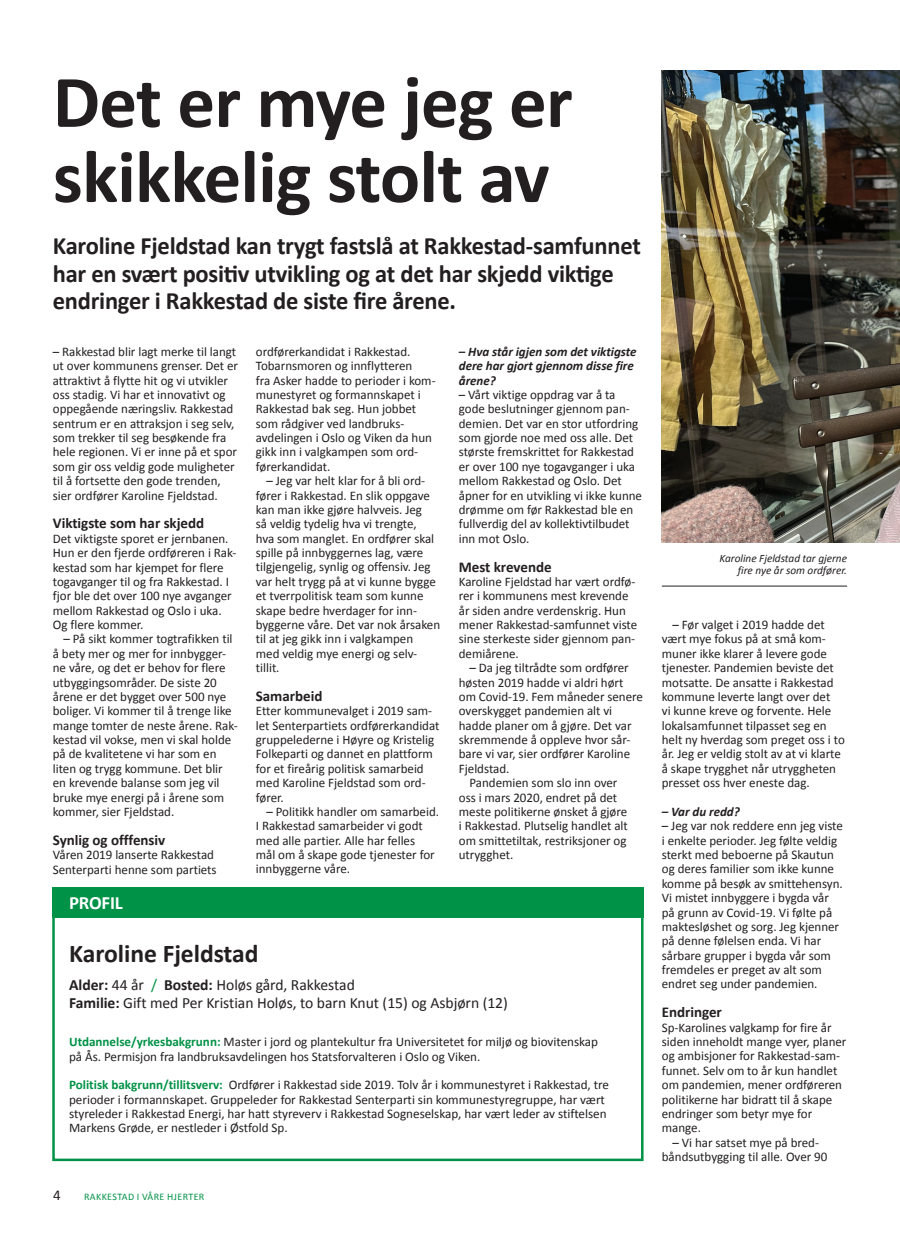
<style>
.page{position:relative;width:900px;height:1240px;background:#fff}
.page>*{position:absolute;margin:0;border:0;box-sizing:border-box;transform-origin:0 0}
.t1{font:700 75px/75px "Calibri";letter-spacing:-.01em;color:#231f20}
.t2{font:700 25.62px "Calibri";color:#231f20}
.t3{font:700 25px/27.5px "Calibri";letter-spacing:-.01em;color:#231f20}
.t4{font:700 18.75px "Calibri";letter-spacing:-.01em;color:#fff}
.t5{font:15.62px/17.5px "Calibri";color:#231f20}
.t6{font:700 15px "Calibri";color:#231f20}
.t7{font:15px "Calibri";color:#231f20}
.t8{font:13.12px/14.4px "Calibri";color:#231f20}
.t9{font:italic 700 13.12px/14.4px "Calibri";color:#231f20}
.t10{font:italic 11.25px/12.5px "Calibri";color:#231f20;text-align:right}
.t11{font:10px "Calibri";letter-spacing:.04em;color:#009246}
.s1{font-weight:700}
.s2{color:#009246}
.s3{font-weight:700;color:#009246}
</style>
<div class="page">
<img style="left:661px;top:71px;width:238px;height:472px">
<hr style="left:661px;top:586px;width:186px;height:1px;background:#231f20">
<div style="left:52px;top:887px;width:591px;height:31px;background:#009246"></div>
<h1 class="t1" style="left:53px;top:64px;width:521px">Det er mye jeg er skikkelig stolt av</h1>
<h3 class="t3" style="left:53px;top:232px;width:589px">Karoline Fjeldstad kan trygt fastslå at Rakkestad-samfunnet har en svært positiv utvikling og at det har skjedd viktige endringer i Rakkestad de siste fire årene.</h3>
<p class="t8" style="left:53px;top:344px;width:187px">– Rakkestad blir lagt merke til langt ut over kommunens grenser. Det er attraktivt å flytte hit og vi utvikler oss stadig. Vi har et innovativt og oppegående næringsliv. Rakkestad sentrum er en attraksjon i seg selv, som trekker til seg besøkende fra hele regionen. Vi er inne på et spor som gir oss veldig gode muligheter til å fortsette den gode trenden, sier ordfører Karoline Fjeldstad.</p>
<p class="t6" style="left:53px;top:514px;width:153px">Viktigste som har skjedd</p>
<p class="t8" style="left:53px;top:531px;width:185px">Det viktigste sporet er jernbanen.<br>Hun er den fjerde ordføreren i Rak&shy;kestad som har kjempet for flere togavganger til og fra Rakkestad. I fjor ble det over 100 nye avganger mellom Rakkestad og Oslo i uka.<br>Og flere kommer.</p>
<p class="t8" style="left:53px;top:632px;width:186px;text-indent:11px">– På sikt kommer togtrafikken til å bety mer og mer for innbygger&shy;ne våre, og det er behov for flere utbyggingsområder. De siste 20 årene er det bygget over 500 nye boliger. Vi kommer til å trenge like mange tomter de neste årene. Rak&shy;kestad vil vokse, men vi skal holde på de kvalitetene vi har som en liten og trygg kommune. Det blir en krevende balanse som jeg vil bruke mye energi på i årene som kommer, sier Fjeldstad.</p>
<p class="t6" style="left:53px;top:830px;width:114px">Synlig og offfensiv</p>
<p class="t8" style="left:53px;top:847px;width:165px">Våren 2019 lanserte Rakkestad<br>Senterparti henne som partiets</p>
<h3 class="t4" style="left:69px;top:891px;width:55px">PROFIL</h3>
<p class="t8" style="left:256px;top:344px;width:181px">ordførerkandidat i Rakkestad.<br>Tobarnsmoren og innflytteren<br>fra Asker hadde to perioder i kom&shy;munestyret og formannskapet i<br>Rakkestad bak seg. Hun jobbet som rådgiver ved landbruks&shy;avdelingen i Oslo og Viken da hun gikk inn i valgkampen som ord&shy;førerkandidat.</p>
<p class="t8" style="left:256px;top:474px;width:186px;text-indent:11px">– Jeg var helt klar for å bli ord&shy;fører i Rakkestad. En slik oppgave kan man ikke gjøre halvveis. Jeg<br>så veldig tydelig hva vi trengte,<br>hva som manglet. En ordfører skal spille på innbyggernes lag, være tilgjengelig, synlig og offensiv. Jeg var helt trygg på at vi kunne bygge et tverrpolitisk team som kunne skape bedre hverdager for inn&shy;byggerne våre. Det var nok årsaken til at jeg gikk inn i valgkampen<br>med veldig mye energi og selv&shy;tillit.</p>
<p class="t6" style="left:256px;top:686px;width:68px">Samarbeid</p>
<p class="t8" style="left:256px;top:704px;width:185px">Etter kommunevalget i 2019 sam&shy;let Senterpartiets ordførerkandidat gruppelederne i Høyre og Kristelig<br>Folkeparti og dannet en plattform for et fireårig politisk samarbeid med Karoline Fjeldstad som ord&shy;fører.</p>
<p class="t8" style="left:256px;top:804px;width:185px;text-indent:11px">– Politikk handler om samarbeid.<br>I Rakkestad samarbeider vi godt med alle partier. Alle har felles<br>mål om å skape gode tjenester for innbyggerne våre.</p>
<p class="t9" style="left:459px;top:344px;width:179px">– Hva står igjen som det viktigste dere har gjort gjennom disse fire årene?</p>
<p class="t8" style="left:459px;top:387px;width:185px">– Vårt viktige oppdrag var å ta gode beslutninger gjennom pan&shy;demien. Det var en stor utfordring som gjorde noe med oss alle. Det største fremskrittet for Rakkestad er over 100 nye togavganger i uka mellom Rakkestad og Oslo. Det åpner for en utvikling vi ikke kunne drømme om før Rakkestad ble en fullverdig del av kollektivtilbudet inn mot Oslo.</p>
<p class="t6" style="left:459px;top:557px;width:94px">Mest krevende</p>
<p class="t8" style="left:459px;top:574px;width:180px">Karoline Fjeldstad har vært ordfø&shy;rer i kommunens mest krevende år siden andre verdenskrig. Hun mener Rakkestad-samfunnet viste sine sterkeste sider gjennom pan&shy;demiårene.</p>
<p class="t8" style="left:469px;top:660px;width:161px">– Da jeg tiltrådte som ordfører</p>
<p class="t8" style="left:459px;top:675px;width:166px">høsten 2019 hadde vi aldri hørt</p>
<p class="t8" style="left:459px;top:689px;width:186px">om Covid-19. Fem måneder senere</p>
<p class="t8" style="left:459px;top:704px;width:155px">overskygget pandemien alt vi</p>
<p class="t8" style="left:459px;top:718px;width:174px">hadde planer om å gjøre. Det var</p>
<p class="t8" style="left:459px;top:732px;width:173px">skremmende å oppleve hvor sår-</p>
<p class="t8" style="left:459px;top:747px;width:173px">bare vi var, sier ordfører Karoline</p>
<p class="t8" style="left:459px;top:761px;width:52px">Fjeldstad.</p>
<p class="t8" style="left:469px;top:775px;width:149px">Pandemien som slo inn over</p>
<p class="t8" style="left:459px;top:790px;width:160px">oss i mars 2020, endret på det</p>
<p class="t8" style="left:459px;top:804px;width:170px">meste politikerne ønsket å gjøre</p>
<p class="t8" style="left:459px;top:819px;width:170px">i Rakkestad. Plutselig handlet alt</p>
<p class="t8" style="left:459px;top:833px;width:169px">om smittetiltak, restriksjoner og</p>
<p class="t8" style="left:459px;top:847px;width:56px">utrygghet.</p>
<h2 class="t2" style="left:69px;top:936px;width:191px">Karoline Fjeldstad</h2>
<p class="t5" style="left:69px;top:976px;width:440px"><span class="s1">Alder:</span> 44 år <span class="s2">/</span> <span class="s1">Bosted:</span> Holøs gård, Rakkestad<br><span class="s1">Familie:</span> Gift med Per Kristian Holøs, to barn Knut (15) og Asbjørn (12)</p>
<p class="t8" style="left:69px;top:1034px;width:530px"><span class="s3">Utdannelse/yrkesbakgrunn:</span> Master i jord og plantekultur fra Universitetet for miljø og biovitenskap på Ås. Permisjon fra landbruksavdelingen hos Statsforvalteren i Oslo og Viken.</p>
<p class="t8" style="left:69px;top:1077px;width:541px"><span class="s3">Politisk bakgrunn/tillitsverv:</span> Ordfører i Rakkestad side 2019. Tolv år i kommunestyret i Rakkestad, tre perioder i formannskapet. Gruppeleder for Rakkestad Senterparti sin kommunestyregruppe, har vært styreleder i Rakkestad Energi, har hatt styreverv i Rakkestad Sogneselskap, har vært leder av stiftelsen Markens Grøde, er nestleder i Østfold Sp.</p>
<p class="t7" style="left:53px;top:1185px;width:9px">4</p>
<p class="t11" style="left:84px;top:1190px;width:122px">RAKKESTAD I VÅRE HJERTER</p>
<p class="t10" style="left:719px;top:551px;width:129px">Karoline Fjeldstad tar gjerne fire nye år som ordfører.</p>
<p class="t8" style="left:661px;top:617px;width:184px;text-indent:11px">– Før valget i 2019 hadde det vært mye fokus på at små kom&shy;muner ikke klarer å levere gode tjenester. Pandemien beviste det motsatte. De ansatte i Rakkestad kommune leverte langt over det<br>vi kunne kreve og forvente. Hele lokalsamfunnet tilpasset seg en helt ny hverdag som preget oss i to år. Jeg er veldig stolt av at vi klarte å skape trygghet når utryggheten presset oss hver eneste dag.</p>
<p class="t9" style="left:661px;top:804px;width:79px">– Var du redd?</p>
<p class="t8" style="left:661px;top:819px;width:182px">– Jeg var nok reddere enn jeg viste i enkelte perioder. Jeg følte veldig sterkt med beboerne på Skautun og deres familier som ikke kunne komme på besøk av smittehensyn.<br>Vi mistet innbyggere i bygda vår på grunn av Covid-19. Vi følte på maktesløshet og sorg. Jeg kjenner på denne følelsen enda. Vi har sårbare grupper i bygda vår som fremdeles er preget av alt som endret seg under pandemien.</p>
<p class="t6" style="left:661px;top:1002px;width:62px">Endringer</p>
<p class="t8" style="left:661px;top:1020px;width:186px">Sp-Karolines valgkamp for fire år siden inneholdt mange vyer, planer og ambisjoner for Rakkestad-sam&shy;funnet. Selv om to år kun handlet om pandemien, mener ordføreren politikerne har bidratt til å skape endringer som betyr mye for mange.</p>
<p class="t8" style="left:661px;top:1135px;width:167px;text-align:center">– Vi har satset mye på bred&shy;båndsutbygging til alle. Over 90</p>
</div>
